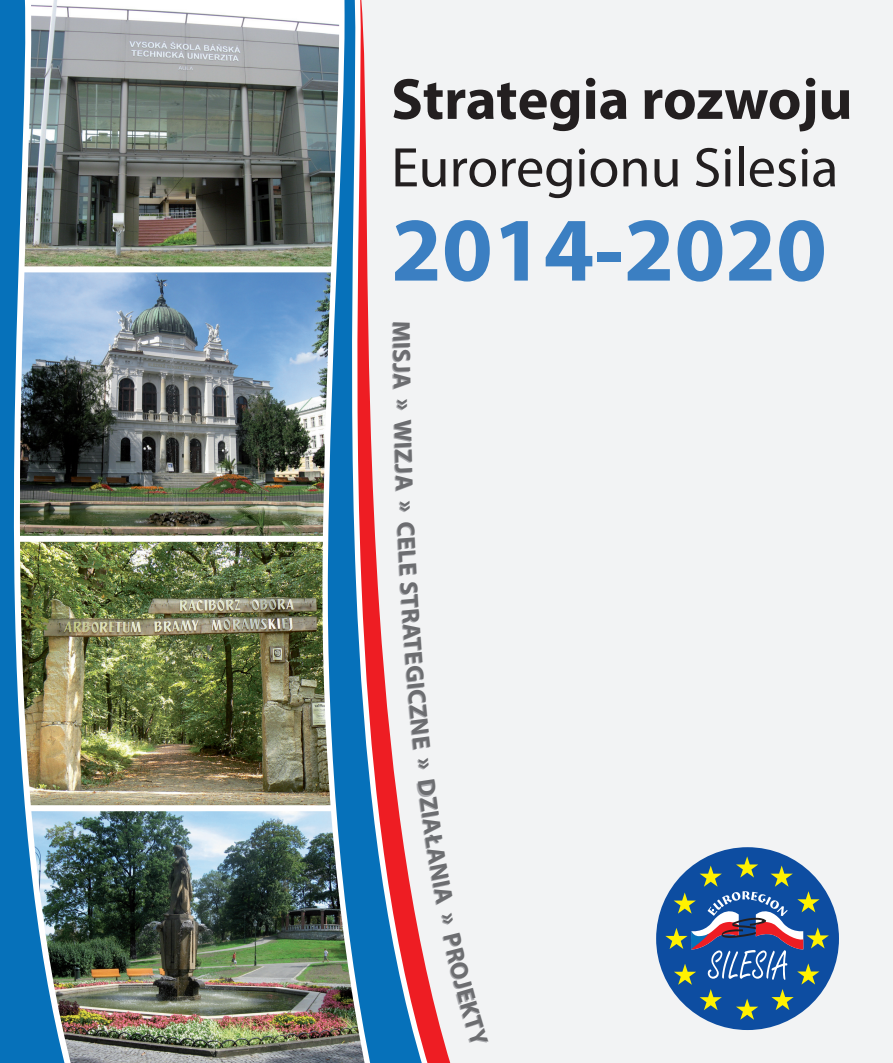
<style>
.page{position:relative;width:893px;height:1063px;background:#fff}
.page>*{position:absolute;margin:0;border:0;box-sizing:border-box;transform-origin:0 0}
.t1{font:700 91.5px "Myriad Pro";color:#3b7fc2}
.t2{font:700 58.5px "Myriad Pro";color:#231f20}
.t3{font:56.25px "Myriad Pro";color:#231f20}
.t4{font:700 24.75px "Myriad Pro";color:#6c6d70}
</style>
<div class="page">
<div style="left:342px;top:0;width:551px;height:1063px;background:#f2f3f4"></div>
<div style="left:656px;top:847px;width:183px;height:183px;background:#0d4da1;border-radius:50%"></div>
<svg style="left:665px;top:856px;width:164px;height:164px"></svg>
<img style="left:99px;top:272px;width:157px;height:533px">
<img style="left:99px;top:7px;width:157px;height:259px">
<img style="left:99px;top:811px;width:157px;height:252px">
<div style="left:17px;top:536px;width:332px;height:6px;background:#fff"></div>
<img style="left:256px;top:0;width:194px;height:1063px">
<img style="left:10px;top:0;width:89px;height:1063px">
<div style="left:0;top:0;width:10px;height:1063px;background:#0671ba"></div>
<svg style="left:406px;top:665px;width:25px;height:84px"></svg>
<svg style="left:418px;top:758px;width:32px;height:146px"></svg>
<svg style="left:442px;top:912px;width:8px;height:135px"></svg>
<h2 class="t2" style="left:391px;top:77px;width:463px">Strategia rozwoju</h2>
<h3 class="t3" style="left:391px;top:146px;width:449px">Euroregionu Silesia</h3>
<h1 class="t1" style="left:391px;top:215px;width:437px">2014-2020</h1>
<p class="t4" style="left:411px;top:321px;width:23px;rotate:90deg">M</p>
<p class="t4" style="left:411px;top:342px;width:109px;rotate:89deg">ISJA » WI</p>
<p class="t4" style="left:413px;top:449px;width:89px;rotate:88deg">ZJA » C</p>
<p class="t4" style="left:416px;top:536px;width:59px;rotate:87deg">ELE S</p>
<p class="t4" style="left:419px;top:594px;width:72px;rotate:86deg">TRATE</p>
</div>
